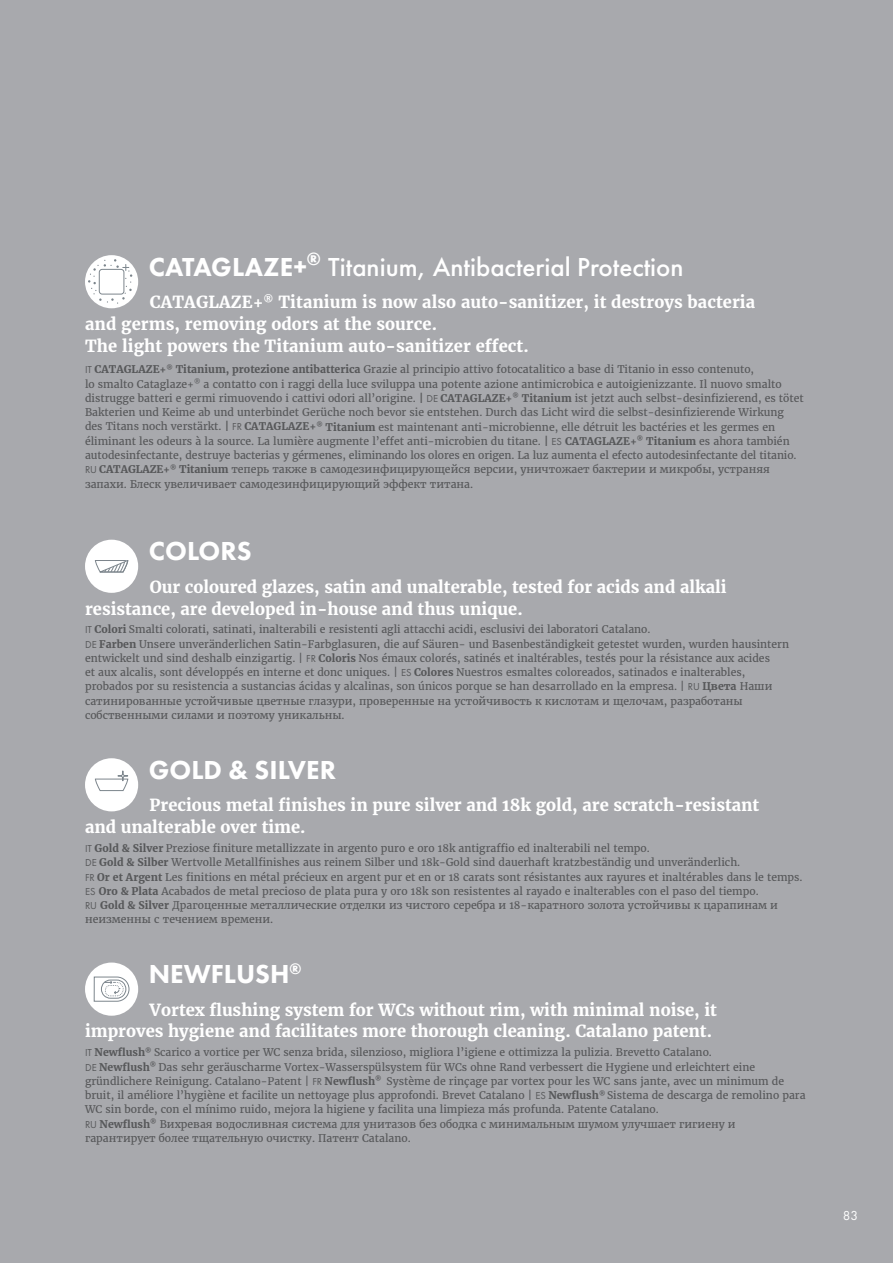
<style>
.page{position:relative;width:893px;height:1263px;background:#a8a9ad}
.page>*{position:absolute;margin:0;border:0;box-sizing:border-box;transform-origin:0 0}
.numero_prodotto{font:500 27px "Futura PT";color:#fff}
.numero_prodotto-2{font:800 27px "Futura PT";color:#fff}
.numero_prodotto-3{font:700 16.5px/21.8px "Merriweather";color:#fff}
.t1{font:13.5px "Futura PT";color:#fff}
.numero_prodotto-4{font:10.5px/14.2px "Merriweather";color:#57585a}
.s1{font-weight:800}
.s2{font-family:"Futura PT"}
.s3{font-weight:700}
</style>
<div class="page">
<div style="left:85px;top:255px;width:53px;height:53px;background:#fff;border-radius:50%"></div>
<svg style="left:88px;top:259px;width:44px;height:45px"></svg>
<div style="left:85px;top:540px;width:53px;height:53px;background:#fff;border-radius:50%"></div>
<svg style="left:94px;top:560px;width:35px;height:13px"></svg>
<div style="left:85px;top:758px;width:53px;height:53px;background:#fff;border-radius:50%"></div>
<svg style="left:95px;top:779px;width:34px;height:13px"></svg>
<svg style="left:118px;top:771px;width:10px;height:10px"></svg>
<div style="left:117px;top:770px;width:11px;height:11px;border:1px solid #7c858c;border-radius:50%"></div>
<div style="left:85px;top:962px;width:53px;height:54px;background:#fff;border-radius:50%"></div>
<svg style="left:93px;top:976px;width:37px;height:26px"></svg>
<p class="numero_prodotto" style="left:149px;top:250px;width:536px"><span class="s1">CATAGLAZE+</span><sup>®</sup> Titanium, Antibacterial Protection</p>
<p class="numero_prodotto-3" style="left:85px;top:291px;width:672px;text-indent:65px">CATAGLAZE+<sup>®</sup> Titanium is now also auto-sanitizer, it destroys bacteria and germs, removing odors at the source.<br>The light powers the Titanium auto-sanitizer effect.</p>
<p class="numero_prodotto-4" style="left:85px;top:362px;width:720px"><span class="s2">IT</span> <span class="s3">CATAGLAZE+</span><sup>®</sup> <span class="s3">Titanium, protezione antibatterica</span> Grazie al principio attivo fotocatalitico a base di Titanio in esso contenuto,<br>lo smalto Cataglaze+<sup>®</sup> a contatto con i raggi della luce sviluppa una potente azione antimicrobica e autoigienizzante. Il nuovo smalto distrugge batteri e germi rimuovendo i cattivi odori all’origine. <span class="s3">|</span> <span class="s2">DE</span> <span class="s3">CATAGLAZE+</span><sup>®</sup> <span class="s3">Titanium</span> ist jetzt auch selbst-desinfizierend, es tötet Bakterien und Keime ab und unterbindet Gerüche noch bevor sie entstehen. Durch das Licht wird die selbst-desinfizierende Wirkung des Titans noch verstärkt. <span class="s3">|</span> <span class="s2">FR</span> <span class="s3">CATAGLAZE+</span><sup>®</sup> <span class="s3">Titanium</span> est maintenant anti-microbienne, elle détruit les bactéries et les germes en éliminant les odeurs à la source. La lumière augmente l’effet anti-microbien du titane. <span class="s3">|</span> <span class="s2">ES</span> <span class="s3">CATAGLAZE+</span><sup>®</sup> <span class="s3">Titanium</span> es ahora también autodesinfectante, destruye bacterias y gérmenes, eliminando los olores en origen. La luz aumenta el efecto autodesinfectante del titanio.<br><span class="s2">RU</span> <span class="s3">CATAGLAZE+</span><sup>®</sup> <span class="s3">Titanium</span> теперь также в самодезинфицирующейся версии, уничтожает бактерии и микробы, устраняя запахи. Блеск увеличивает самодезинфицирующий эффект титана.</p>
<p class="numero_prodotto-2" style="left:149px;top:534px;width:104px">COLORS</p>
<p class="numero_prodotto-3" style="left:85px;top:576px;width:643px;text-indent:65px">Our coloured glazes, satin and unalterable, tested for acids and alkali resistance, are developed in-house and thus unique.</p>
<p class="numero_prodotto-4" style="left:85px;top:622px;width:706px"><span class="s2">IT</span> <span class="s3">Colori</span> Smalti colorati, satinati, inalterabili e resistenti agli attacchi acidi, esclusivi dei laboratori Catalano.<br><span class="s2">DE</span> <span class="s3">Farben</span> Unsere unveränderlichen Satin-Farbglasuren, die auf Säuren- und Basenbeständigkeit getestet wurden, wurden hausintern entwickelt und sind deshalb einzigartig. | <span class="s2">FR</span> <span class="s3">Coloris</span> Nos émaux colorés, satinés et inaltérables, testés pour la résistance aux acides<br>et aux alcalis, sont développés en interne et donc uniques. | <span class="s2">ES</span> <span class="s3">Colores</span> Nuestros esmaltes coloreados, satinados e inalterables, probados por su resistencia a sustancias ácidas y alcalinas, son únicos porque se han desarrollado en la empresa. | <span class="s2">RU</span> <span class="s3">Цвета</span> Наши сатинированные устойчивые цветные глазури, проверенные на устойчивость к кислотам и щелочам, разработаны собственными силами и поэтому уникальны.</p>
<p class="numero_prodotto-2" style="left:149px;top:753px;width:189px">GOLD &amp; SILVER</p>
<p class="numero_prodotto-3" style="left:85px;top:794px;width:676px;text-indent:65px">Precious metal finishes in pure silver and 18k gold, are scratch-resistant and unalterable over time.</p>
<p class="numero_prodotto-4" style="left:85px;top:841px;width:566px"><span class="s2">IT</span> <span class="s3">Gold &amp; Silver</span> Preziose finiture metallizzate in argento puro e oro 18k antigraffio ed inalterabili nel tempo.</p>
<p class="numero_prodotto-4" style="left:85px;top:855px;width:657px"><span class="s2">DE</span> <span class="s3">Gold &amp; Silber</span> Wertvolle Metallfinishes aus reinem Silber und 18k-Gold sind dauerhaft kratzbeständig und unveränderlich.</p>
<p class="numero_prodotto-4" style="left:85px;top:869px;width:719px"><span class="s2">FR</span> <span class="s3">Or et Argent</span> Les finitions en métal précieux en argent pur et en or 18 carats sont résistantes aux rayures et inaltérables dans le temps.</p>
<p class="numero_prodotto-4" style="left:85px;top:884px;width:675px"><span class="s2">ES</span> <span class="s3">Oro &amp; Plata</span> Acabados de metal precioso de plata pura y oro 18k son resistentes al rayado e inalterables con el paso del tiempo.</p>
<p class="numero_prodotto-4" style="left:85px;top:898px;width:694px"><span class="s2">RU</span> <span class="s3">Gold &amp; Silver</span> Драгоценные металлические отделки из чистого серебра и 18-каратного золота устойчивы к царапинам и неизменны с течением времени.</p>
<p class="numero_prodotto-2" style="left:149px;top:957px;width:154px">NEWFLUSH<sup>®</sup></p>
<p class="numero_prodotto-3" style="left:85px;top:998px;width:633px;text-align:right">Vortex flushing system for WCs without rim, with minimal noise, it improves hygiene and facilitates more thorough cleaning. Catalano patent.</p>
<p class="numero_prodotto-4" style="left:85px;top:1045px;width:628px"><span class="s2">IT</span> <span class="s3">Newflush</span><sup>®</sup> Scarico a vortice per WC senza brida, silenzioso, migliora l’igiene e ottimizza la pulizia. Brevetto Catalano.</p>
<p class="numero_prodotto-4" style="left:85px;top:1059px;width:722px"><span class="s2">DE</span> <span class="s3">Newflush</span><sup>®</sup> Das sehr geräuscharme Vortex-Wasserspülsystem für WCs ohne Rand verbessert die Hygiene und erleichtert eine gründlichere Reinigung. Catalano-Patent | <span class="s2">FR</span> <span class="s3">Newflush</span><sup>®</sup> Système de rinçage par vortex pour les WC sans jante, avec un minimum de bruit, il améliore l’hygiène et facilite un nettoyage plus approfondi. Brevet Catalano | <span class="s2">ES</span> <span class="s3">Newflush</span><sup>®</sup> Sistema de descarga de remolino para WC sin borde, con el mínimo ruido, mejora la higiene y facilita una limpieza más profunda. Patente Catalano.<br><span class="s2">RU</span> <span class="s3">Newflush</span><sup>®</sup> Вихревая водосливная система для унитазов без ободка с минимальным шумом улучшает гигиену и гарантирует более тщательную очистку. Патент Catalano.</p>
<p class="t1" style="left:843px;top:1208px;width:17px">83</p>
</div>
